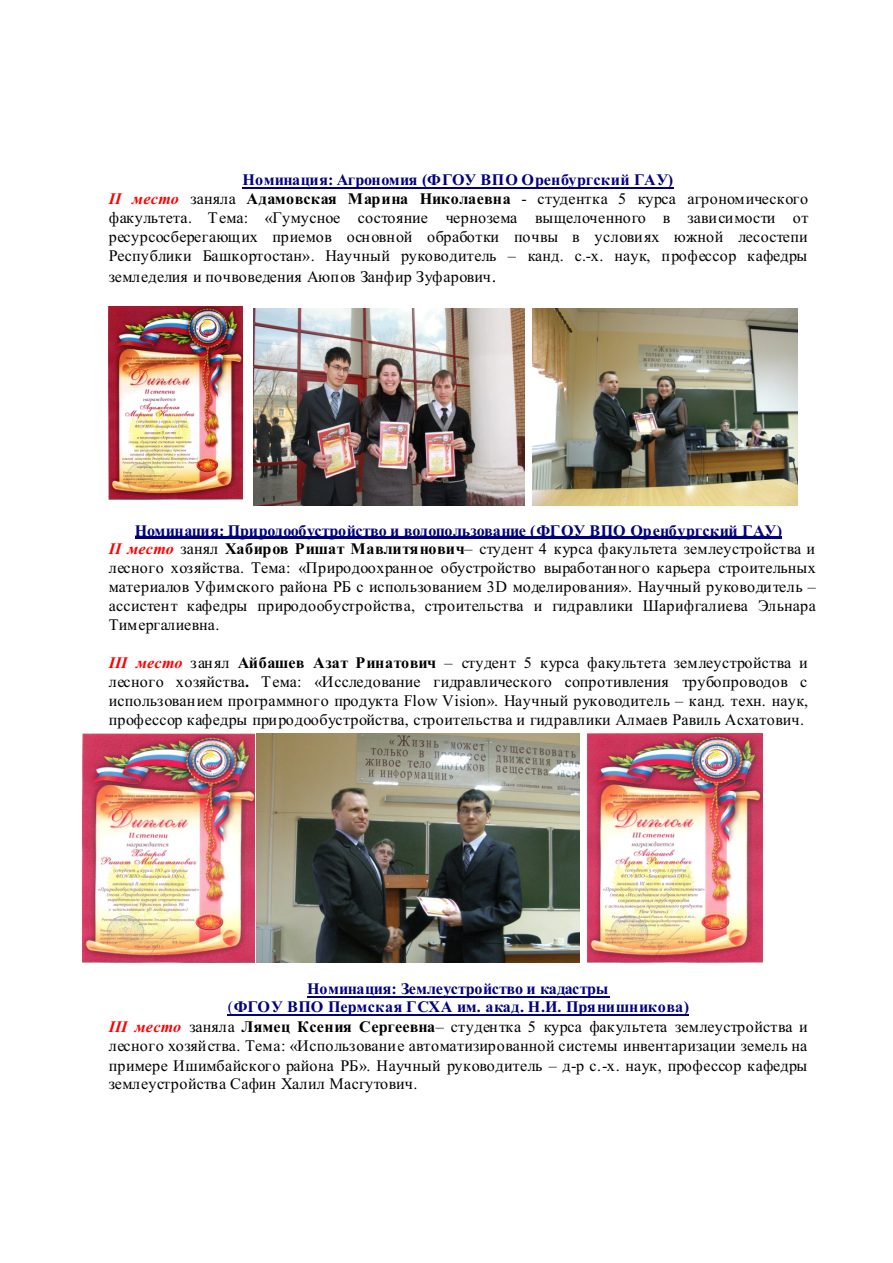
<style>
.page{position:relative;width:893px;height:1263px;background:#fff}
.page>*{position:absolute;margin:0;border:0;box-sizing:border-box;transform-origin:0 0}
.t1{font:16.05px/18.8px "Times New Roman";letter-spacing:.02em;color:#000;text-align:center}
.t2{font:700 16.05px "Times New Roman";color:#000080}
.t3{font:16.05px "Times New Roman";color:#000}
.s1{font-weight:700;color:#000080}
.s2{font-weight:700;font-style:italic;color:#f00}
.s3{font-weight:700}
.s4{font-size:18.6px}
.s5{font-weight:400}
</style>
<div class="page">
<hr style="left:243px;top:187px;width:431px;height:2px;background:#000080">
<img style="left:109px;top:306px;width:134px;height:194px">
<hr style="left:135px;top:537px;width:647px;height:2px;background:#000080">
<hr style="left:307px;top:996px;width:302px;height:1px;background:#000080">
<hr style="left:228px;top:1015px;width:461px;height:1px;background:#000080">
<img style="left:256px;top:733px;width:324px;height:230px">
<img style="left:533px;top:309px;width:265px;height:197px">
<img style="left:254px;top:308px;width:270px;height:198px">
<img style="left:587px;top:733px;width:175px;height:230px">
<img style="left:83px;top:733px;width:171px;height:230px">
<p class="t1" style="left:109px;top:172px;width:701px"><span class="s1">Номинация: Агрономия (ФГОУ ВПО Оренбургский ГАУ)<br></span><span class="s2">II место</span> заняла <span class="s3">Адамовская Марина Николаевна</span> - студентка 5 курса агрономического факультета. Тема: «Гумусное состояние чернозема выщелоченного в зависимости от ресурсосберегающих приемов основной обработки почвы в условиях южной лесостепи Республики Башкортостан». Научный руководитель – канд. с.-х. наук, профессор кафедры</p>
<p class="t3" style="left:109px;top:270px;width:389px">земледелия и почвоведения Аюпов Занфир Зуфарович<span class="s4">.</span></p>
<p class="t1" style="left:109px;top:522px;width:709px;text-align:left;text-indent:26px"><span class="s1">Номинация: Природообустройство и водопользование (ФГОУ ВПО Оренбургский ГАУ)<br></span><span class="s2">II место</span> занял <span class="s3">Хабиров Ришат Мавлитянович</span>– студент 4 курса факультета землеустройства и лесного хозяйства. Тема: «Природоохранное обустройство выработанного карьера строительных материалов Уфимского района РБ с использованием 3D моделирования». Научный руководитель – ассистент кафедры природообустройства, строительства и гидравлики Шарифгалиева Эльнара Тимергалиевна.</p>
<p class="t1" style="left:109px;top:655px;width:701px;text-align:justify"><span class="s2">III место</span> занял <span class="s3">Айбашев Азат Ринатович</span> – студент 5 курса факультета землеустройства и лесного хозяйства<span class="s3">.</span> Тема: «Исследование гидравлического сопротивления трубопроводов с использованием программного продукта Flow Vision». Научный руководитель – канд. техн. наук, профессор кафедры природообустройства, строительства и гидравлики Алмаев Равиль Асхатович.</p>
<p class="t2" style="left:307px;top:983px;width:303px">Номинация: Землеустройство и кадастры</p>
<p class="t2" style="left:228px;top:1001px;width:463px"><span class="s5">(</span>ФГОУ ВПО Пермская ГСХА им. акад. Н.И. Прянишникова)</p>
<p class="t1" style="left:109px;top:1019px;width:700px"><span class="s2">III место</span> заняла <span class="s3">Лямец Ксения Сергеевна</span>– студентка 5 курса факультета землеустройства и</p>
<p class="t1" style="left:109px;top:1037px;width:700px">лесного хозяйства. Тема: «Использование автоматизированной системы инвентаризации земель на</p>
<p class="t1" style="left:109px;top:1057px;width:700px">примере Ишимбайского района РБ». Научный руководитель – д-р с.-х. наук, профессор кафедры</p>
<p class="t1" style="left:109px;top:1076px;width:310px">землеустройства Сафин Халил Масгутович.</p>
</div>
